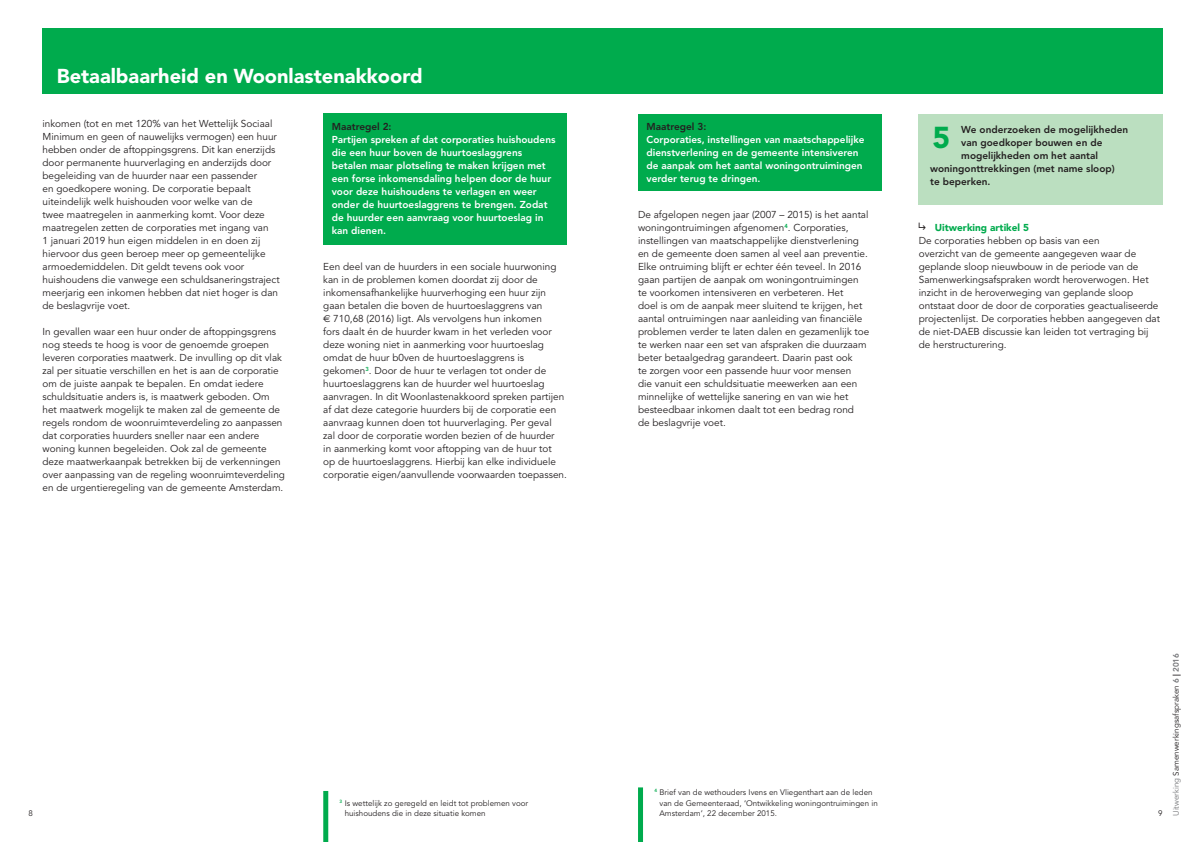
<style>
.page{position:relative;width:1191px;height:842px;background:#fff}
.page>*{position:absolute;margin:0;border:0;box-sizing:border-box;transform-origin:0 0}
.t1{font:900 30px "Avenir";color:#00ab4d}
.t2{font:900 20px "Avenir";color:#fff}
.t3{font:10px/13px "Avenir";color:#231f20}
.t4{font:800 10px/13px "Avenir";color:#fff}
.t5{font:800 10px "Avenir";color:#231f20}
.t6{font:8px/10.5px "Avenir";color:#231f20}
.s1{font-family:"Euro Sans"}
.s2{font-weight:900;color:#00ab4d}
.s3{color:#757679}
.s4{font-weight:800;color:#757679}
.s5{font-weight:800}
</style>
<div class="page">
<div style="left:43px;top:28px;width:1119px;height:66px;background:#00ab4d"></div>
<div style="left:323px;top:113px;width:244px;height:132px;background:#00ab4d"></div>
<div style="left:638px;top:114px;width:244px;height:77px;background:#00ab4d"></div>
<div style="left:323px;top:791px;width:5px;height:51px;background:#00ab4d"></div>
<div style="left:638px;top:787px;width:5px;height:55px;background:#00ab4d"></div>
<div style="left:918px;top:114px;width:245px;height:90px;background:#bbdfc0"></div>
<h2 class="t2" style="left:57px;top:64px;width:367px">Betaalbaarheid en Woonlastenakkoord</h2>
<p class="t3" style="left:43px;top:117px;width:239px">inkomen (tot en met 120% van het Wettelijk Sociaal Minimum en geen of nauwelijks vermogen) een huur hebben onder de aftoppingsgrens. Dit kan enerzijds door permanente huurverlaging en anderzijds door begeleiding van de huurder naar een passender<br>en goedkopere woning. De corporatie bepaalt uiteindelijk welk huishouden voor welke van de<br>twee maatregelen in aanmerking komt. Voor deze maatregelen zetten de corporaties met ingang van<br>1 januari 2019 hun eigen middelen in en doen zij hiervoor dus geen beroep meer op gemeentelijke armoedemiddelen. Dit geldt tevens ook voor huishoudens die vanwege een schuldsaneringstraject meerjarig een inkomen hebben dat niet hoger is dan de beslagvrije voet.</p>
<p class="t3" style="left:43px;top:325px;width:244px">In gevallen waar een huur onder de aftoppingsgrens nog steeds te hoog is voor de genoemde groepen leveren corporaties maatwerk. De invulling op dit vlak zal per situatie verschillen en het is aan de corporatie om de juiste aanpak te bepalen. En omdat iedere schuldsituatie anders is, is maatwerk geboden. Om het maatwerk mogelijk te maken zal de gemeente de regels rondom de woonruimteverdeling zo aanpassen dat corporaties huurders sneller naar een andere woning kunnen begeleiden. Ook zal de gemeente deze maatwerkaanpak betrekken bij de verkenningen over aanpassing van de regeling woonruimteverdeling en de urgentieregeling van de gemeente Amsterdam.</p>
<p class="t5" style="left:332px;top:120px;width:61px">Maatregel 2:</p>
<p class="t4" style="left:332px;top:133px;width:225px">Partijen spreken af dat corporaties huishoudens die een huur boven de huurtoeslaggrens betalen maar plotseling te maken krijgen met een forse inkomensdaling helpen door de huur voor deze huishoudens te verlagen en weer onder de huurtoeslaggrens te brengen. Zodat de huurder een aanvraag voor huurtoeslag in kan dienen.</p>
<p class="t3" style="left:323px;top:260px;width:245px">Een deel van de huurders in een sociale huurwoning kan in de problemen komen doordat zij door de inkomensafhankelijke huurverhoging een huur zijn gaan betalen die boven de huurtoeslaggrens van<br><span class="s1">€</span> 710,68 (2016) ligt. Als vervolgens hun inkomen<br>fors daalt én de huurder kwam in het verleden voor deze woning niet in aanmerking voor huurtoeslag omdat de huur b0ven de huurtoeslaggrens is gekomen<sup>3</sup>. Door de huur te verlagen tot onder de huurtoeslaggrens kan de huurder wel huurtoeslag aanvragen. In dit Woonlastenakkoord spreken partijen af dat deze categorie huurders bij de corporatie een aanvraag kunnen doen tot huurverlaging. Per geval<br>zal door de corporatie worden bezien of de huurder<br>in aanmerking komt voor aftopping van de huur tot<br>op de huurtoeslaggrens. Hierbij kan elke individuele corporatie eigen/aanvullende voorwaarden toepassen.</p>
<p class="t5" style="left:646px;top:121px;width:61px">Maatregel 3:</p>
<p class="t4" style="left:646px;top:133px;width:219px">Corporaties, instellingen van maatschappelijke dienstverlening en de gemeente intensiveren de aanpak om het aantal woningontruimingen verder terug te dringen.</p>
<p class="t3" style="left:638px;top:208px;width:233px">De afgelopen negen jaar (2007 – 2015) is het aantal woningontruimingen afgenomen<sup>4</sup>. Corporaties, instellingen van maatschappelijke dienstverlening en de gemeente doen samen al veel aan preventie.<br>Elke ontruiming blijft er echter één teveel. In 2016 gaan partijen de aanpak om woningontruimingen te voorkomen intensiveren en verbeteren. Het<br>doel is om de aanpak meer sluitend te krijgen, het aantal ontruimingen naar aanleiding van financiële problemen verder te laten dalen en gezamenlijk toe te werken naar een set van afspraken die duurzaam beter betaalgedrag garandeert. Daarin past ook<br>te zorgen voor een passende huur voor mensen<br>die vanuit een schuldsituatie meewerken aan een minnelijke of wettelijke sanering en van wie het besteedbaar inkomen daalt tot een bedrag rond<br>de beslagvrije voet.</p>
<p class="t5" style="left:961px;top:124px;width:168px">We onderzoeken de mogelijkheden</p>
<p class="t5" style="left:961px;top:137px;width:143px">van goedkoper bouwen en de</p>
<p class="t5" style="left:961px;top:150px;width:138px">mogelijkheden om het aantal</p>
<p class="t5" style="left:930px;top:163px;width:186px">woningonttrekkingen (met name sloop)</p>
<p class="t5" style="left:930px;top:176px;width:62px">te beperken.</p>
<h1 class="t1" style="left:932px;top:119px;width:19px">5</h1>
<p class="t3" style="left:918px;top:221px;width:243px"><sup>&lt;</sup> <span class="s2">Uitwerking artikel 5<br></span>De corporaties hebben op basis van een<br>overzicht van de gemeente aangegeven waar de geplande sloop nieuwbouw in de periode van de Samenwerkingsafspraken wordt heroverwogen. Het inzicht in de heroverweging van geplande sloop ontstaat door de door de corporaties geactualiseerde projectenlijst. De corporaties hebben aangegeven dat de niet-DAEB discussie kan leiden tot vertraging bij de herstructurering.</p>
<p class="t6" style="left:345px;top:798px;width:185px;text-indent:-5px"><sup>3</sup> Is wettelijk zo geregeld en leidt tot problemen voor huishoudens die in deze situatie komen</p>
<p class="t6" style="left:659px;top:787px;width:220px;text-indent:-5px"><sup>4</sup> Brief van de wethouders Ivens en Vliegenthart aan de leden van de Gemeenteraad, ‘Ontwikkeling woningontruimingen in<br>Amsterdam’, 22 december 2015.</p>
<p class="t6" style="left:28px;top:808px;width:6px">8</p>
<p class="t6" style="left:1158px;top:808px;width:6px">9</p>
<p class="t6" style="left:1171px;top:816px;width:164px;rotate:-90deg"><span class="s3">Uitwerking</span> Samenwerkingsafspraken <span class="s4">6</span> <span class="s5">|</span> <span class="s4">2016</span></p>
</div>
